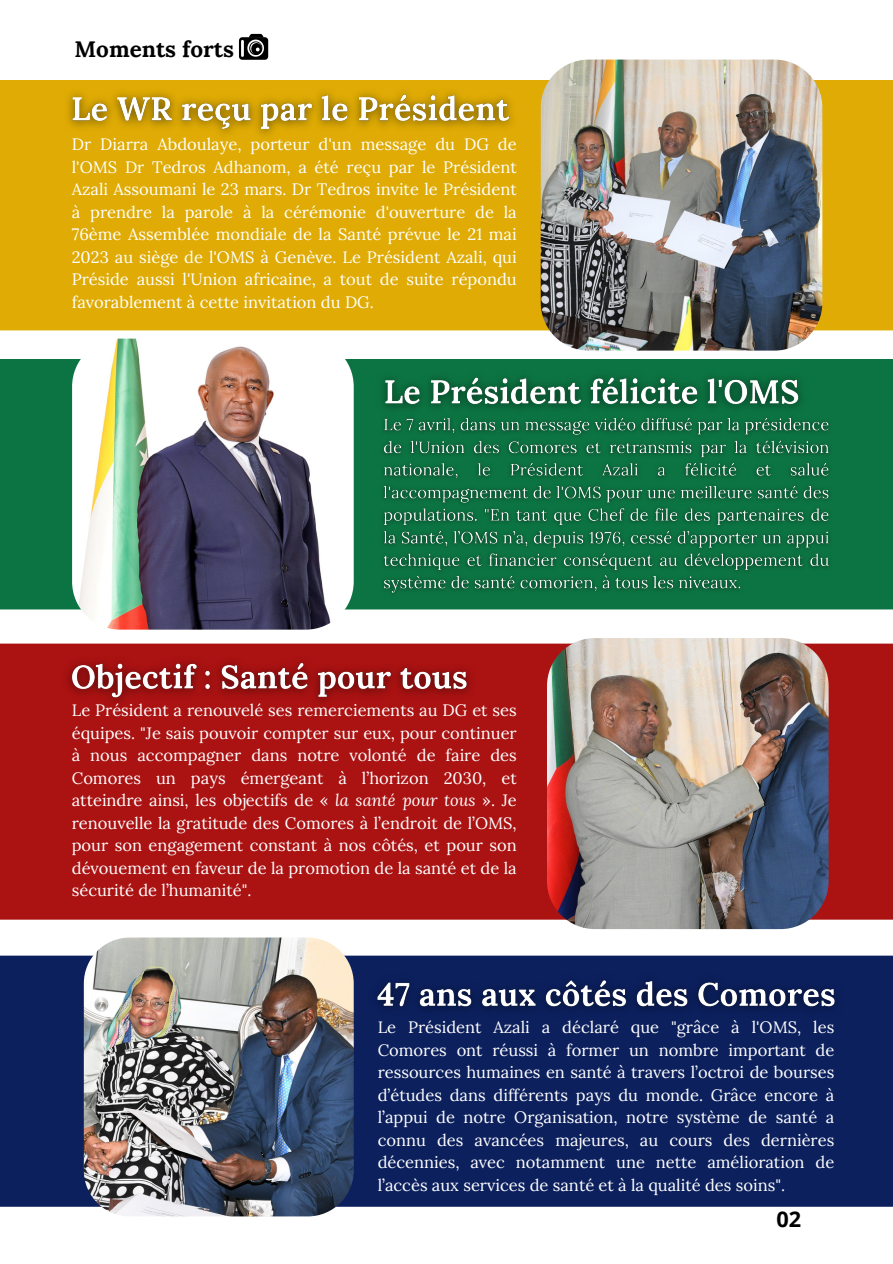
<style>
.page{position:relative;width:893px;height:1264px;background:#fff}
.page>*{position:absolute;margin:0;border:0;box-sizing:border-box;transform-origin:0 0}
.t1{font:700 22.5px "Lora";color:#000}
.t2{font:700 21.6px "Open Sans";color:#000}
.t3{font:16.5px/22.5px "Lora";color:#fff;text-align:justify}
.s1{font-style:italic}
</style>
<div class="page">
<div style="left:0;top:359px;width:892px;height:250px;background:#0c7442"></div>
<img style="left:72px;top:338px;width:282px;height:291px;border-radius:48px">
<div style="left:0;top:955px;width:892px;height:251px;background:#0c205e"></div>
<img style="left:84px;top:937px;width:270px;height:279px;border-radius:46px">
<div style="left:0;top:643px;width:892px;height:276px;background:#ab1212"></div>
<img style="left:547px;top:638px;width:281px;height:291px;border-radius:48px">
<div style="left:0;top:80px;width:892px;height:250px;background:#dfab04"></div>
<img style="left:540px;top:60px;width:282px;height:290px;border-radius:48px">
<svg style="left:239px;top:34px;width:29px;height:26px"></svg>
<img style="left:68px;top:92px;width:444px;height:43px">
<img style="left:383px;top:377px;width:419px;height:32px">
<img style="left:383px;top:417px;width:447px;height:176px">
<img style="left:67px;top:661px;width:404px;height:42px">
<img style="left:376px;top:980px;width:461px;height:30px">
<p class="t1" style="left:74px;top:34px;width:161px">Moments forts</p>
<p class="t3" style="left:72px;top:133px;width:446px">Dr Diarra Abdoulaye, porteur d'un message du DG de l'OMS Dr Tedros Adhanom, a été reçu par le Président Azali Assoumani le 23 mars. Dr Tedros invite le Président à prendre la parole à la cérémonie d'ouverture de la 76ème Assemblée mondiale de la Santé prévue le 21 mai 2023 au siège de l'OMS à Genève. Le Président Azali, qui Préside aussi l'Union africaine, a tout de suite répondu favorablement à cette invitation du DG.</p>
<p class="t3" style="left:72px;top:698px;width:446px">Le Président a renouvelé ses remerciements au DG et ses équipes. "Je sais pouvoir compter sur eux, pour continuer à nous accompagner dans notre volonté de faire des Comores un pays émergeant à l’horizon 2030, et atteindre ainsi, les objectifs de « <span class="s1">la santé pour tous</span> ». Je renouvelle la gratitude des Comores à l’endroit de l’OMS, pour son engagement constant à nos côtés, et pour son dévouement en faveur de la promotion de la santé et de la sécurité de l’humanité".</p>
<p class="t3" style="left:377px;top:1015px;width:458px">Le Président Azali a déclaré que "grâce à l'OMS, les Comores ont réussi à former un nombre important de ressources humaines en santé à travers l’octroi de bourses d’études dans différents pays du monde. Grâce encore à l’appui de notre Organisation, notre système de santé a connu des avancées majeures, au cours des dernières décennies, avec notamment une nette amélioration de l’accès aux services de santé et à la qualité des soins".</p>
<p class="t2" style="left:776px;top:1204px;width:26px">02</p>
</div>
